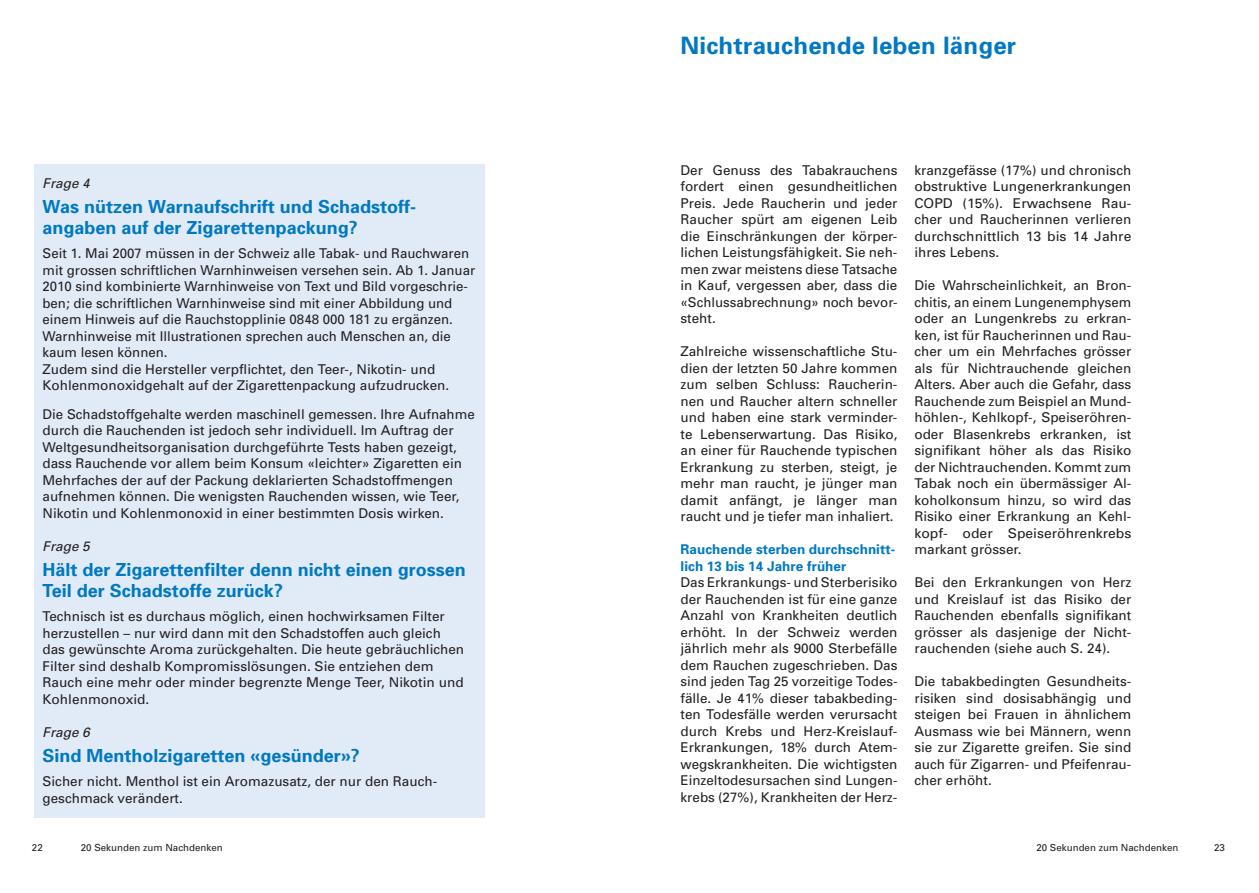
<style>
.page{position:relative;width:1259px;height:893px;background:#fff}
.page>*{position:absolute;margin:0;border:0;box-sizing:border-box;transform-origin:0 0}
.t1{font:700 24px "Univers";letter-spacing:.01em;color:#0079c2}
.t2{font:700 18px/21px "Univers";color:#0079c2}
.t3{font:13.5px/16.5px "Univers";color:#231f20;text-align:justify}
.t4{font:700 13.5px/16.5px "Univers";letter-spacing:.005em;color:#0079c2}
.t5{font:italic 13.5px "Univers";color:#231f20}
.t6{font:9.75px "Univers";color:#231f20}
</style>
<div class="page">
<div style="left:34px;top:164px;width:451px;height:654px;background:#e1ebf7"></div>
<p class="t5" style="left:43px;top:175px;width:49px">Frage 4</p>
<h2 class="t2" style="left:43px;top:196px;width:375px">Was nützen Warnaufschrift und Schadstoff&shy;angaben auf der Zigarettenpackung?</h2>
<p class="t3" style="left:43px;top:245px;width:434px;text-align:left">Seit 1. Mai 2007 müssen in der Schweiz alle Tabak- und Rauchwaren mit grossen schriftlichen Warnhinweisen versehen sein. Ab 1. Januar 2010 sind kombinierte Warnhinweise von Text und Bild vorgeschrie&shy;ben; die schriftlichen Warnhinweise sind mit einer Abbildung und einem Hinweis auf die Rauchstopplinie 0848 000 181 zu ergänzen.<br>Warnhinweise mit Illustrationen sprechen auch Menschen an, die kaum lesen können.<br>Zudem sind die Hersteller verpflichtet, den Teer-, Nikotin- und Kohlenmonoxidgehalt auf der Zigarettenpackung aufzudrucken.</p>
<p class="t3" style="left:43px;top:406px;width:434px;text-align:left">Die Schadstoffgehalte werden maschinell gemessen. Ihre Aufnahme durch die Rauchenden ist jedoch sehr individuell. Im Auftrag der Weltgesundheitsorganisation durchgeführte Tests haben gezeigt, dass Rauchende vor allem beim Konsum «leichter» Zigaretten ein Mehrfaches der auf der Packung deklarierten Schadstoffmengen aufnehmen können. Die wenigsten Rauchenden wissen, wie Teer, Nikotin und Kohlenmonoxid in einer bestimmten Dosis wirken.</p>
<p class="t5" style="left:43px;top:538px;width:49px">Frage 5</p>
<h2 class="t2" style="left:43px;top:559px;width:425px">Hält der Zigarettenfilter denn nicht einen grossen<br>Teil der Schadstoffe zurück?</h2>
<p class="t3" style="left:43px;top:608px;width:423px;text-align:left">Technisch ist es durchaus möglich, einen hochwirksamen Filter herzustellen – nur wird dann mit den Schadstoffen auch gleich das gewünschte Aroma zurückgehalten. Die heute gebräuchlichen Filter sind deshalb Kompromisslösungen. Sie entziehen dem Rauch eine mehr oder minder begrenzte Menge Teer, Nikotin und Kohlenmonoxid.</p>
<p class="t5" style="left:43px;top:724px;width:49px">Frage 6</p>
<h2 class="t2" style="left:43px;top:745px;width:319px">Sind Mentholzigaretten «gesünder»?</h2>
<p class="t3" style="left:43px;top:773px;width:396px">Sicher nicht. Menthol ist ein Aromazusatz, der nur den Rauch&shy;geschmack verändert.</p>
<h1 class="t1" style="left:680px;top:30px;width:337px">Nichtrauchende leben länger</h1>
<p class="t3" style="left:680px;top:161px;width:218px">Der Genuss des Tabakrauchens fordert einen gesundheitlichen Preis. Jede Raucherin und jeder Raucher spürt am eigenen Leib die Einschränkungen der körper&shy;lichen Leistungsfähigkeit. Sie neh&shy;men zwar meistens diese Tatsache in Kauf, vergessen aber, dass die «Schlussabrechnung» noch bevor&shy;steht.</p>
<p class="t3" style="left:680px;top:343px;width:218px">Zahlreiche wissenschaftliche Stu&shy;dien der letzten 50 Jahre kommen zum selben Schluss: Raucherin&shy;nen und Raucher altern schneller und haben eine stark verminder&shy;te Lebenserwartung. Das Risiko, an einer für Rauchende typischen Erkrankung zu sterben, steigt, je mehr man raucht, je jünger man damit anfängt, je länger man raucht und je tiefer man inhaliert.</p>
<p class="t4" style="left:680px;top:541px;width:216px">Rauchende sterben durchschnitt&shy;lich 13 bis 14 Jahre früher</p>
<p class="t3" style="left:680px;top:574px;width:218px">Das Erkrankungs- und Sterberisiko der Rauchenden ist für eine ganze Anzahl von Krankheiten deutlich erhöht. In der Schweiz werden jährlich mehr als 9000 Sterbefälle dem Rauchen zugeschrieben. Das sind jeden Tag 25 vorzeitige Todes&shy;fälle. Je 41% dieser tabakbeding&shy;ten Todesfälle werden verursacht durch Krebs und Herz-Kreislauf-Erkrankungen, 18% durch Atem&shy;wegskrankheiten. Die wichtigsten Einzeltodesursachen sind Lungen&shy;krebs (27%), Krankheiten der Herz-</p>
<p class="t3" style="left:914px;top:161px;width:218px">kranzgefässe (17%) und chronisch obstruktive Lungenerkrankungen COPD (15%). Erwachsene Rau&shy;cher und Raucherinnen verlieren durchschnittlich 13 bis 14 Jahre ihres Lebens.</p>
<p class="t3" style="left:914px;top:277px;width:218px">Die Wahrscheinlichkeit, an Bron&shy;chitis, an einem Lungenemphysem oder an Lungenkrebs zu erkran&shy;ken, ist für Raucherinnen und Rau&shy;cher um ein Mehrfaches grösser als für Nichtrauchende gleichen Alters. Aber auch die Gefahr, dass Rauchende zum Beispiel an Mund&shy;höhlen-, Kehlkopf-, Speiseröhren&shy;oder Blasenkrebs erkranken, ist signifikant höher als das Risiko der Nichtrauchenden. Kommt zum Tabak noch ein übermässiger Al&shy;koholkonsum hinzu, so wird das Risiko einer Erkrankung an Kehl&shy;kopf- oder Speiseröhrenkrebs markant grösser.</p>
<p class="t3" style="left:914px;top:574px;width:218px">Bei den Erkrankungen von Herz und Kreislauf ist das Risiko der Rauchenden ebenfalls signifikant grösser als dasjenige der Nicht&shy;rauchenden (siehe auch S. 24).</p>
<p class="t3" style="left:914px;top:673px;width:218px">Die tabakbedingten Gesundheits&shy;risiken sind dosisabhängig und steigen bei Frauen in ähnlichem Ausmass wie bei Männern, wenn sie zur Zigarette greifen. Sie sind auch für Zigarren- und Pfeifenrau&shy;cher erhöht.</p>
<p class="t6" style="left:32px;top:842px;width:12px">22</p>
<p class="t6" style="left:81px;top:842px;width:143px">20 Sekunden zum Nachdenken</p>
<p class="t6" style="left:1036px;top:842px;width:143px">20 Sekunden zum Nachdenken</p>
<p class="t6" style="left:1214px;top:842px;width:12px">23</p>
</div>
